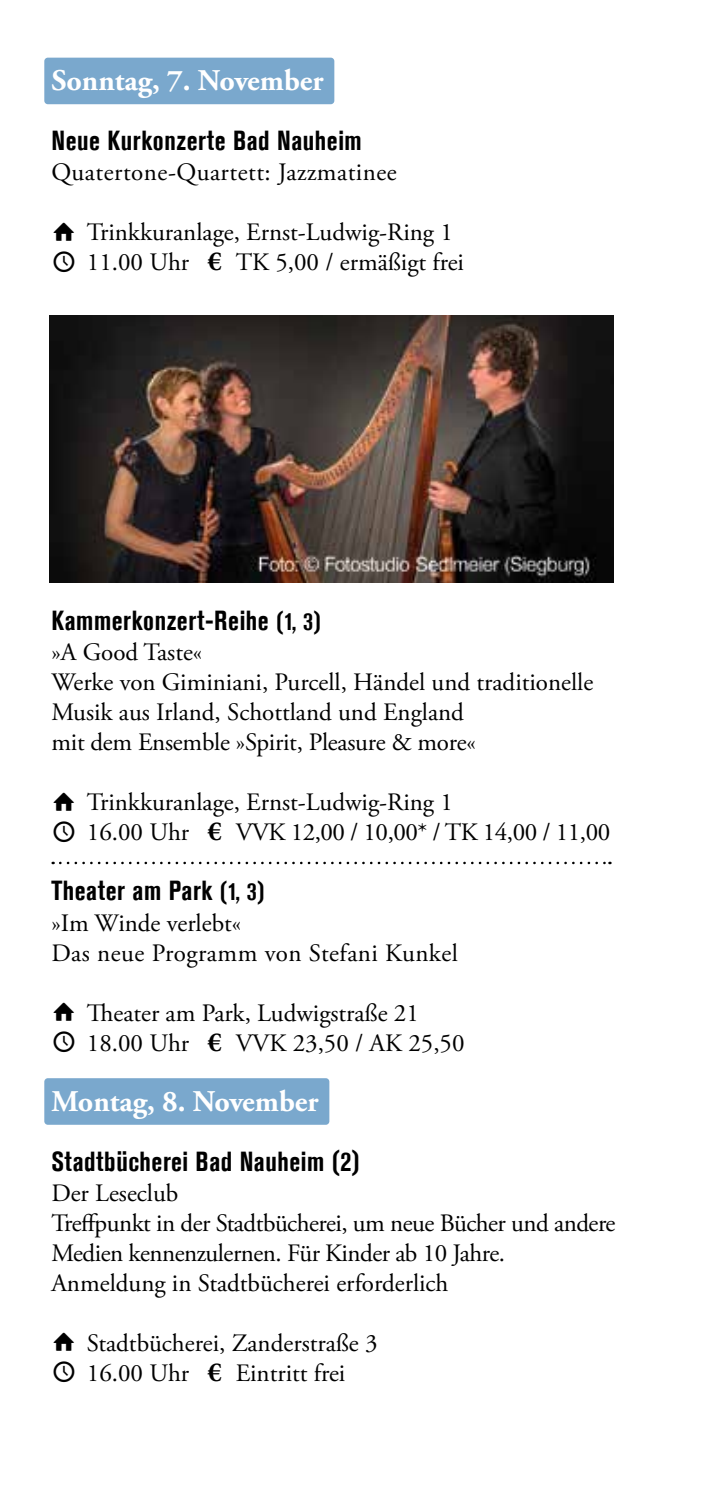
<style>
.page{position:relative;width:709px;height:1489px;background:#fff}
.page>*{position:absolute;margin:0;border:0;box-sizing:border-box;transform-origin:0 0}
.t1{font:700 30px "Adobe Garamond Pro";color:#fff}
.t2{font:700 condensed 27.5px "Akzidenz Grotesk Std";letter-spacing:.02em;color:#000}
.t3{font:25px/30px "Adobe Garamond Pro";color:#000}
.t4{font:25px/30px "Adobe Garamond Pro";letter-spacing:-.02em;color:#000}
.t5{font:25px/30px "Adobe Garamond Pro";letter-spacing:.02em;color:#000}
.s1{font-family:"Entypo";font-size:45px}
.s2{font-weight:700;font-size:27.5px}
.s3{font-size:25px}
</style>
<div class="page">
<div style="left:44px;top:58px;width:290px;height:46px;background:#7aa8cd;border-radius:4px"></div>
<svg style="left:60px;top:861px;width:550px;height:3px"></svg>
<div style="left:44px;top:1078px;width:285px;height:46px;background:#7aa8cd;border-radius:4px"></div>
<img style="left:50px;top:315px;width:563px;height:267px">
<p class="t1" style="left:51px;top:63px;width:274px">Sonntag, 7. November</p>
<p class="t2" style="left:51px;top:125px;width:312px">Neue Kurkonzerte Bad Nauheim</p>
<p class="t5" style="left:51px;top:158px;width:347px">Quatertone-Quartett: Jazzmatinee</p>
<p class="t3" style="left:51px;top:218px;width:414px"><span class="s1">ï</span> Trinkkuranlage, Ernst-Ludwig-Ring 1<br><span class="s1">N</span> 11.00 Uhr <span class="s2">€</span> TK 5,00 / ermäßigt frei</p>
<p class="t2" style="left:51px;top:605px;width:271px">Kammerkonzert-Reihe <span class="s3">(1, 3)</span></p>
<p class="t3" style="left:51px;top:638px;width:543px">»A Good Taste«<br>Werke von Giminiani, Purcell, Händel und traditionelle Musik aus Irland, Schottland und England<br>mit dem Ensemble »Spirit, Pleasure &amp; more«</p>
<p class="t3" style="left:51px;top:788px;width:560px"><span class="s1">ï</span> Trinkkuranlage, Ernst-Ludwig-Ring 1<br><span class="s1">N</span> 16.00 Uhr <span class="s2">€</span> VVK 12,00 / 10,00* / TK 14,00 / 11,00</p>
<p class="t2" style="left:51px;top:875px;width:215px">Theater am Park <span class="s3">(1, 3)</span></p>
<p class="t5" style="left:51px;top:908px;width:408px">»Im Winde verlebt«<br>Das neue Programm von Stefani Kunkel</p>
<p class="t3" style="left:51px;top:998px;width:415px"><span class="s1">ï</span> Theater am Park, Ludwigstraße 21<br><span class="s1">N</span> 18.00 Uhr <span class="s2">€</span> VVK 23,50 / AK 25,50</p>
<p class="t1" style="left:51px;top:1083px;width:269px">Montag, 8. November</p>
<p class="t2" style="left:51px;top:1145px;width:310px">Stadtbücherei Bad Nauheim (2)</p>
<p class="t4" style="left:51px;top:1178px;width:565px">Der Leseclub<br>Treffpunkt in der Stadtbücherei, um neue Bücher und andere Medien kennenzulernen. Für Kinder ab 10 Jahre.<br>Anmeldung in Stadtbücherei erforderlich</p>
<p class="t3" style="left:51px;top:1328px;width:328px"><span class="s1">ï</span> Stadtbücherei, Zanderstraße 3<br><span class="s1">N</span> 16.00 Uhr <span class="s2">€</span> Eintritt frei</p>
</div>
